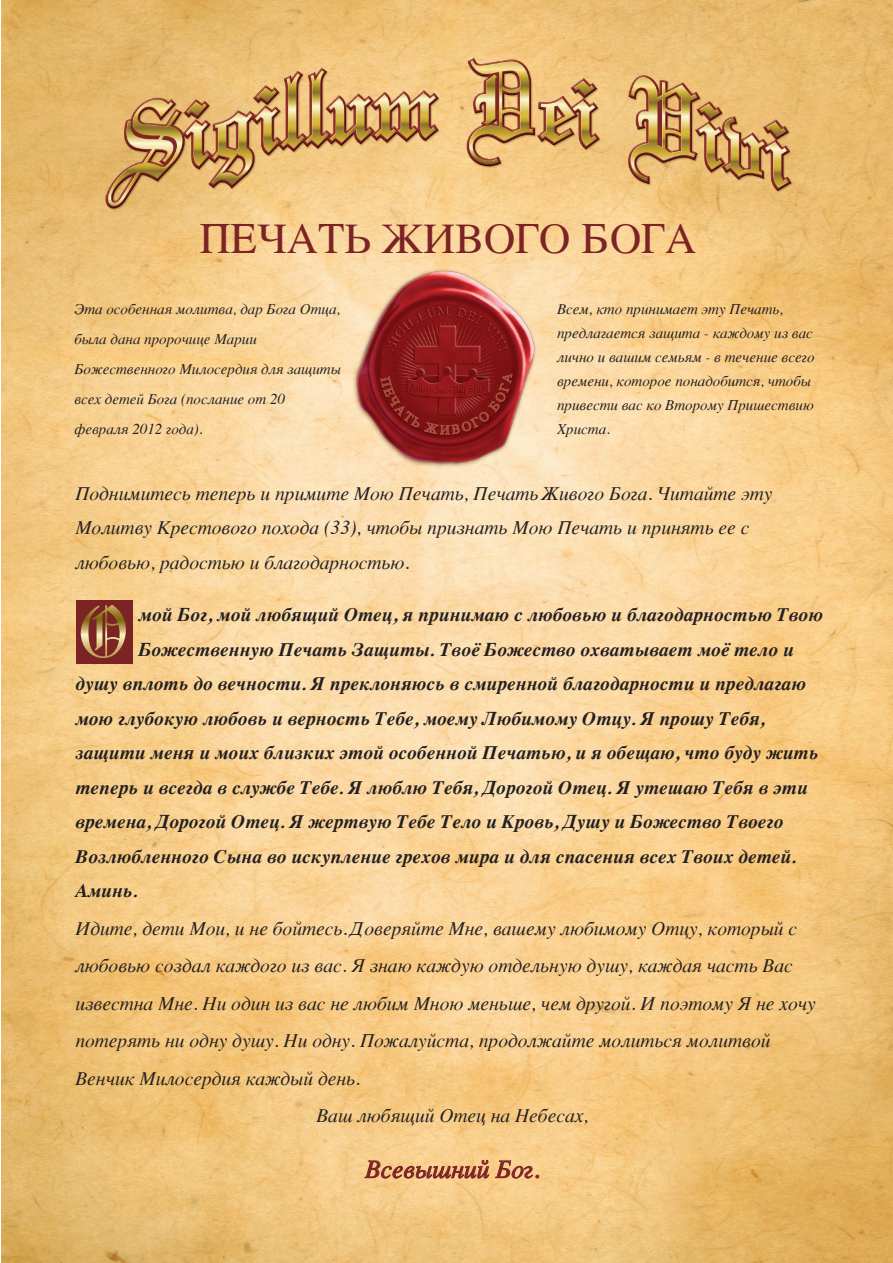
<style>
.page{position:relative;width:893px;height:1263px;background:#fff}
.page>*{position:absolute;margin:0;border:0;box-sizing:border-box;transform-origin:0 0}
.t1{font:43.2px "Times";color:#7c2326}
.t2{font:italic 25.5px "Times";color:#7c2326}
.t3{font:italic 700 19.5px "Times";color:#231f20}
.t4{font:italic 19.5px/34.5px "Times";color:#231f20}
.t5{font:italic 15px/24px "Times";color:#231f20}
</style>
<div class="page">
<img style="left:1px;top:1px;width:892px;height:1262px">
<img style="left:85px;top:46px;width:721px;height:172px">
<img style="left:339px;top:261px;width:216px;height:217px">
<img style="left:373px;top:309px;width:148px;height:135px">
<svg style="left:380px;top:374px;width:132px;height:98px;background:#993b36"></svg>
<svg style="left:364px;top:1157px;width:176px;height:24px;background:#dca875"></svg>
<div style="left:76px;top:600px;width:57px;height:64px;background:#7c2326"></div>
<svg style="left:81px;top:605px;width:45px;height:53px"></svg>
<h1 class="t1" style="left:199px;top:199px;width:498px">ПЕЧАТЬ ЖИВОГО БОГА</h1>
<p class="t5" style="left:74px;top:293px;width:268px;line-height:30px">Эта особенная молитва, дар Бога Отца, была дана пророчице Марии<br>Божественного Милосердия для защиты всех детей Бога (послание от 20 февраля 2012 года).</p>
<p class="t5" style="left:557px;top:296px;width:259px">Всем, кто принимает эту Печать, предлагается защита - каждому из вас лично и вашим семьям - в течение всего времени, которое понадобится, чтобы привести вас ко Второму Пришествию<br>Христа.</p>
<p class="t4" style="left:75px;top:475px;width:699px">Поднимитесь теперь и примите Мою Печать, Печать Живого Бога. Читайте эту<br>Молитву Крестового похода (33), чтобы признать Мою Печать и принять ее с любовью, радостью и благодарностью.</p>
<p class="t3" style="left:139px;top:596px;width:686px">мой Бог, мой любящий Отец, я принимаю с любовью и благодарностью Твою</p>
<p class="t3" style="left:139px;top:631px;width:657px">Божественную Печать Защиты. Твоё Божество охватывает моё тело и</p>
<p class="t3" style="left:75px;top:665px;width:732px">душу вплоть до вечности. Я преклоняюсь в смиренной благодарности и предлагаю</p>
<p class="t3" style="left:75px;top:700px;width:691px">мою глубокую любовь и верность Тебе, моему Любимому Отцу. Я прошу Тебя,</p>
<p class="t3" style="left:75px;top:734px;width:745px">защити меня и моих близких этой особенной Печатью, и я обещаю, что буду жить</p>
<p class="t3" style="left:75px;top:769px;width:734px">теперь и всегда в службе Тебе. Я люблю Тебя, Дорогой Отец. Я утешаю Тебя в эти</p>
<p class="t3" style="left:75px;top:803px;width:710px">времена, Дорогой Отец. Я жертвую Тебе Тело и Кровь, Душу и Божество Твоего</p>
<p class="t3" style="left:75px;top:838px;width:722px">Возлюбленного Сына во искупление грехов мира и для спасения всех Твоих детей.</p>
<p class="t3" style="left:75px;top:872px;width:64px">Аминь.</p>
<p class="t4" style="left:75px;top:910px;width:723px">Идите, дети Мои, и не бойтесь. Доверяйте Мне, вашему любимому Отцу, который с</p>
<p class="t4" style="left:75px;top:947px;width:719px">любовью создал каждого из вас. Я знаю каждую отдельную душу, каждая часть Вас</p>
<p class="t4" style="left:75px;top:985px;width:742px">известна Мне. Ни один из вас не любим Мною меньше, чем другой. И поэтому Я не хочу</p>
<p class="t4" style="left:75px;top:1022px;width:697px">потерять ни одну душу. Ни одну. Пожалуйста, продолжайте молиться молитвой</p>
<p class="t4" style="left:75px;top:1060px;width:286px">Венчик Милосердия каждый день.</p>
<p class="t4" style="left:316px;top:1097px;width:273px">Ваш любящий Отец на Небесах,</p>
<h2 class="t2" style="left:365px;top:1147px;width:176px">Всевышний Бог.</h2>
</div>
